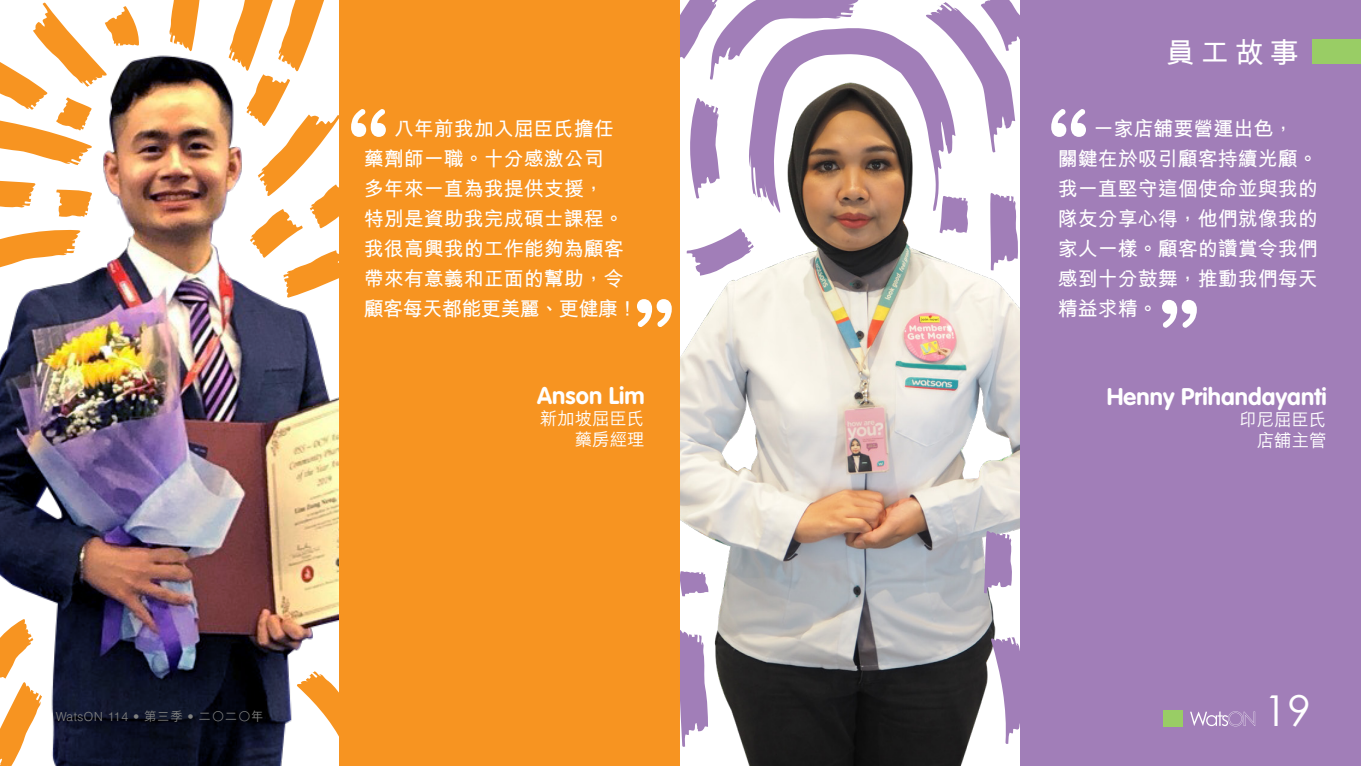
<style>
.page{position:relative;width:1361px;height:766px;background:#fff}
.page>*{position:absolute;margin:0;border:0;box-sizing:border-box;transform-origin:0 0}
.t1{font:106.75px "Hira Maru Pro W4";color:#fff}
.t2{font:42.5px "Century Gothic";color:#fff}
.t3{font:700 29px "M Hei";color:#fff}
.t4{font:700 23.75px "VAG Rounded Std";letter-spacing:.005em;color:#fff}
.t5{font:700 20px/30px "M Hei";color:#fff}
.t6{font:500 17.5px/21px "M Hei";color:#fff;text-align:right}
.t7{font:300 12.5px "AT Triumvirate";letter-spacing:.05em;color:#808180}
.s1{font-family:"M Hei";font-weight:500}
</style>
<div class="page">
<img style="left:0;top:0;width:1361px;height:765px">
<svg style="left:228px;top:0;width:111px;height:298px"></svg>
<svg style="left:168px;top:0;width:39px;height:53px"></svg>
<svg style="left:0;top:2px;width:139px;height:163px"></svg>
<svg style="left:56px;top:189px;width:37px;height:29px"></svg>
<svg style="left:0;top:177px;width:37px;height:32px"></svg>
<svg style="left:0;top:229px;width:83px;height:43px"></svg>
<svg style="left:0;top:618px;width:42px;height:147px"></svg>
<svg style="left:295px;top:671px;width:44px;height:85px"></svg>
<div style="left:1312px;top:39px;width:49px;height:24px;background:#99cd65"></div>
<svg style="left:1190px;top:711px;width:65px;height:15px"></svg>
<div style="left:1163px;top:710px;width:20px;height:17px;background:#99cd65"></div>
<div style="left:339px;top:0;width:341px;height:765px;background:#f79421"></div>
<h1 class="t1" style="left:345px;top:60px;width:47px">“</h1>
<p class="t5" style="left:364px;top:115px;width:275px;text-indent:30px">八年前我加入屈臣氏擔任藥劑師一職。十分感激公司<br>多年來一直為我提供支援，<br>特別是資助我完成碩士課程。我很高興我的工作能夠為顧客帶來有意義和正面的幫助，令顧客每天都能更美麗、更健康！</p>
<h1 class="t1" style="left:632px;top:249px;width:47px">”</h1>
<p class="t4" style="left:537px;top:382px;width:109px">Anson Lim</p>
<p class="t6" style="left:540px;top:408px;width:106px">新加坡屈臣氏藥房經理</p>
<p class="t7" style="left:56px;top:708px;width:209px">WatsON 114 • <span class="s1">第三季</span> • <span class="s1">二○二○年</span></p>
<h3 class="t3" style="left:1166px;top:38px;width:134px">員工故事</h3>
<h1 class="t1" style="left:1045px;top:60px;width:47px">“</h1>
<p class="t5" style="left:1057px;top:114px;width:261px;text-indent:36px">一家店舖要營運出色，關鍵在於吸引顧客持續光顧。我一直堅守這個使命並與我的隊友分享心得，他們就像我的家人一樣。顧客的讚賞令我們感到十分鼓舞，推動我們每天精益求精。</p>
<h1 class="t1" style="left:1157px;top:250px;width:47px">”</h1>
<p class="t4" style="left:1106px;top:382px;width:222px">Henny Prihandayanti</p>
<p class="t6" style="left:1239px;top:409px;width:89px">印尼屈臣氏店舖主管</p>
<h2 class="t2" style="left:1264px;top:685px;width:49px">19</h2>
</div>
